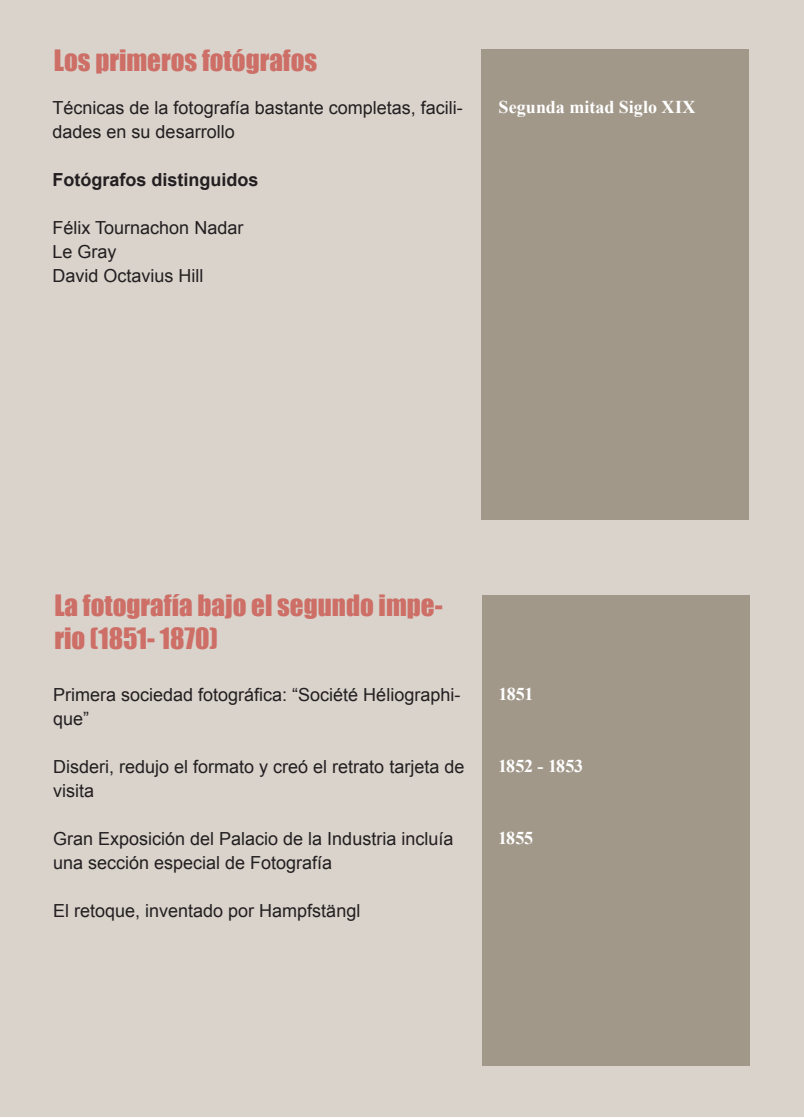
<style>
.page{position:relative;width:804px;height:1119px;background:#fff}
.page>*{position:absolute;margin:0;border:0;box-sizing:border-box;transform-origin:0 0}
.t1{font:27px/32.4px "Impact";color:#cd6f66}
.t2{font:18px/24px "Arial";color:#231f20}
.Cronología{font:700 18px "Times New Roman";color:#fff}
.t3{font:700 18px "Arial";color:#231f20}
</style>
<div class="page">
<div style="left:0;top:0;width:804px;height:1116px;background:#d9d3cc"></div>
<div style="left:482px;top:594px;width:267px;height:471px;background:#a1988a"></div>
<div style="left:482px;top:49px;width:267px;height:471px;background:#a1988a"></div>
<p class="t1" style="left:54px;top:43px;width:265px">Los primeros fotógrafos</p>
<p class="t2" style="left:53px;top:96px;width:412px">Técnicas de la fotografía bastante completas, facili&shy;dades en su desarrollo</p>
<p class="t3" style="left:53px;top:168px;width:208px">Fotógrafos distinguidos</p>
<p class="t2" style="left:53px;top:216px;width:192px">Félix Tournachon Nadar</p>
<p class="t2" style="left:53px;top:240px;width:66px">Le Gray</p>
<p class="t2" style="left:53px;top:264px;width:153px">David Octavius Hill</p>
<p class="Cronología" style="left:498px;top:94px;width:198px">Segunda mitad Siglo XIX</p>
<p class="t1" style="left:54px;top:588px;width:390px">La fotografía bajo el segundo impe&shy;rio (1851- 1870)</p>
<p class="t2" style="left:53px;top:682px;width:409px">Primera sociedad fotográfica: “Société Héliographi&shy;que”</p>
<p class="t2" style="left:53px;top:754px;width:413px">Disderi, redujo el formato y creó el retrato tarjeta de visita</p>
<p class="t2" style="left:53px;top:826px;width:402px">Gran Exposición del Palacio de la Industria incluía una sección especial de Fotografía</p>
<p class="t2" style="left:53px;top:898px;width:309px">El retoque, inventado por Hampfstängl</p>
<p class="Cronología" style="left:498px;top:681px;width:36px">1851</p>
<p class="Cronología" style="left:498px;top:753px;width:87px">1852 - 1853</p>
<p class="Cronología" style="left:498px;top:825px;width:37px">1855</p>
</div>
